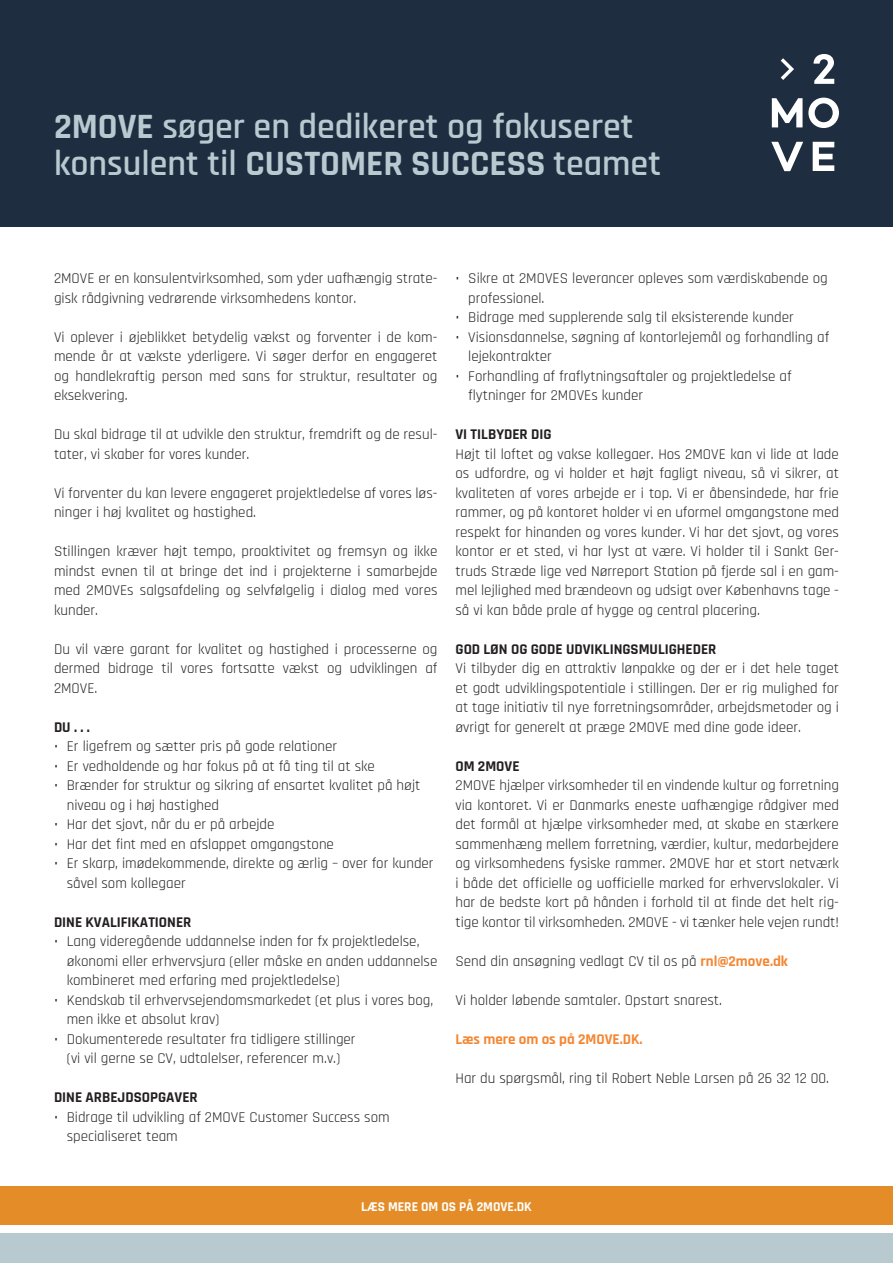
<style>
.page{position:relative;width:893px;height:1263px;background:#fff}
.page>*{position:absolute;margin:0;border:0;box-sizing:border-box;transform-origin:0 0}
.t1{font:600 36px "Rajdhani";color:#b8c9d0}
.t2{font:15px/19.5px "Rajdhani";color:#231f20}
.t3{font:700 15px "Rajdhani";color:#231f20}
.t4{font:700 15px "Rajdhani";color:#f58632}
.t5{font:700 13.5px "Rajdhani";color:#fff}
.s1{font-weight:700}
.s2{font-weight:700;color:#f58632}
</style>
<div class="page">
<div style="left:0;top:0;width:893px;height:226px;background:#1e2d40"></div>
<div style="left:0;top:1233px;width:893px;height:30px;background:#b8c9d0"></div>
<div style="left:0;top:1186px;width:893px;height:39px;background:#e48c28"></div>
<svg style="left:781px;top:58px;width:13px;height:22px"></svg>
<svg style="left:813px;top:54px;width:21px;height:30px"></svg>
<svg style="left:772px;top:98px;width:30px;height:29px"></svg>
<svg style="left:808px;top:98px;width:31px;height:30px"></svg>
<svg style="left:771px;top:142px;width:32px;height:29px"></svg>
<svg style="left:813px;top:142px;width:21px;height:29px"></svg>
<p class="t1" style="left:54px;top:105px;width:581px"><span class="s1">2MOVE</span> søger en dedikeret og fokuseret</p>
<p class="t1" style="left:54px;top:142px;width:608px">konsulent til <span class="s1">CUSTOMER SUCCESS</span> teamet</p>
<p class="t2" style="left:54px;top:269px;width:385px">2MOVE er en konsulentvirksomhed, som yder uafhængig strate&shy;gisk rådgivning vedrørende virksomhedens kontor.</p>
<p class="t2" style="left:54px;top:328px;width:385px;text-align:justify">Vi oplever i øjeblikket betydelig vækst og forventer i de kom&shy;mende år at vækste yderligere. Vi søger derfor en engageret og handlekraftig person med sans for struktur, resultater og eksekvering.</p>
<p class="t2" style="left:54px;top:425px;width:385px">Du skal bidrage til at udvikle den struktur, fremdrift og de resul&shy;tater, vi skaber for vores kunder.</p>
<p class="t2" style="left:54px;top:484px;width:385px">Vi forventer du kan levere engageret projektledelse af vores løs&shy;ninger i høj kvalitet og hastighed.</p>
<p class="t2" style="left:54px;top:542px;width:385px;text-align:justify">Stillingen kræver højt tempo, proaktivitet og fremsyn og ikke mindst evnen til at bringe det ind i projekterne i samarbejde med 2MOVEs salgsafdeling og selvfølgelig i dialog med vores kunder.</p>
<p class="t2" style="left:54px;top:640px;width:385px;text-align:justify">Du vil være garant for kvalitet og hastighed i processerne og dermed bidrage til vores fortsatte vækst og udviklingen af 2MOVE.</p>
<p class="t3" style="left:54px;top:718px;width:37px">DU . . .</p>
<p class="t2" style="left:54px;top:737px;width:285px">• Er ligefrem og sætter pris på gode relationer</p>
<p class="t2" style="left:54px;top:757px;width:322px">• Er vedholdende og har fokus på at få ting til at ske</p>
<p class="t2" style="left:54px;top:776px;width:368px">• Brænder for struktur og sikring af ensartet kvalitet på højt</p>
<p class="t2" style="left:67px;top:796px;width:154px">niveau og i høj hastighed</p>
<p class="t2" style="left:54px;top:815px;width:222px">• Har det sjovt, når du er på arbejde</p>
<p class="t2" style="left:54px;top:835px;width:281px">• Har det fint med en afslappet omgangstone</p>
<p class="t2" style="left:67px;top:854px;width:368px;text-indent:-13px">• Er skarp, imødekommende, direkte og ærlig – over for kunder såvel som kollegaer</p>
<p class="t3" style="left:54px;top:913px;width:139px">DINE KVALIFIKATIONER</p>
<p class="t2" style="left:67px;top:932px;width:372px;text-indent:-13px">• Lang videregående uddannelse inden for fx projektledelse, økonomi eller erhvervsjura (eller måske en anden uddannelse</p>
<p class="t2" style="left:67px;top:971px;width:275px">kombineret med erfaring med projektledelse)</p>
<p class="t2" style="left:67px;top:991px;width:368px;text-indent:-13px">• Kendskab til erhvervsejendomsmarkedet (et plus i vores bog, men ikke et absolut krav)</p>
<p class="t2" style="left:54px;top:1030px;width:303px">• Dokumenterede resultater fra tidligere stillinger</p>
<p class="t2" style="left:67px;top:1049px;width:275px">(vi vil gerne se CV, udtalelser, referencer m.v.)</p>
<p class="t3" style="left:54px;top:1088px;width:145px">DINE ARBEJDSOPGAVER</p>
<p class="t2" style="left:54px;top:1108px;width:337px">• Bidrage til udvikling af 2MOVE Customer Success som</p>
<p class="t2" style="left:67px;top:1127px;width:113px">specialiseret team</p>
<p class="t2" style="left:468px;top:269px;width:361px;text-indent:-13px">• Sikre at 2MOVES leverancer opleves som værdiskabende og professionel.</p>
<p class="t2" style="left:455px;top:308px;width:340px">• Bidrage med supplerende salg til eksisterende kunder</p>
<p class="t2" style="left:455px;top:328px;width:375px">• Visionsdannelse, søgning af kontorlejemål og forhandling af</p>
<p class="t2" style="left:468px;top:347px;width:85px">lejekontrakter</p>
<p class="t2" style="left:455px;top:367px;width:338px">• Forhandling af fraflytningsaftaler og projektledelse af</p>
<p class="t2" style="left:468px;top:386px;width:176px">flytninger for 2MOVEs kunder</p>
<p class="t3" style="left:455px;top:425px;width:98px">VI TILBYDER DIG</p>
<p class="t2" style="left:455px;top:445px;width:385px;text-align:justify">Højt til loftet og vakse kollegaer. Hos 2MOVE kan vi lide at lade os udfordre, og vi holder et højt fagligt niveau, så vi sikrer, at kvaliteten af vores arbejde er i top. Vi er åbensindede, har frie rammer, og på kontoret holder vi en uformel omgangstone med respekt for hinanden og vores kunder. Vi har det sjovt, og vores kontor er et sted, vi har lyst at være. Vi holder til i Sankt Ger&shy;truds Stræde lige ved Nørreport Station på fjerde sal i en gam&shy;mel lejlighed med brændeovn og udsigt over Københavns tage -</p>
<p class="t2" style="left:455px;top:601px;width:306px">så vi kan både prale af hygge og central placering.</p>
<p class="t3" style="left:455px;top:640px;width:262px">GOD LØN OG GODE UDVIKLINGSMULIGHEDER</p>
<p class="t2" style="left:455px;top:659px;width:385px;text-align:justify">Vi tilbyder dig en attraktiv lønpakke og der er i det hele taget et godt udviklingspotentiale i stillingen. Der er rig mulighed for at tage initiativ til nye forretningsområder, arbejdsmetoder og i øvrigt for generelt at præge 2MOVE med dine gode ideer.</p>
<p class="t3" style="left:455px;top:757px;width:66px">OM 2MOVE</p>
<p class="t2" style="left:455px;top:776px;width:385px;text-align:justify">2MOVE hjælper virksomheder til en vindende kultur og forretning via kontoret. Vi er Danmarks eneste uafhængige rådgiver med det formål at hjælpe virksomheder med, at skabe en stærkere sammenhæng mellem forretning, værdier, kultur, medarbejdere og virksomhedens fysiske rammer. 2MOVE har et stort netværk i både det officielle og uofficielle marked for erhvervslokaler. Vi har de bedste kort på hånden i forhold til at finde det helt rig&shy;tige kontor til virksomheden. 2MOVE - vi tænker hele vejen rundt!</p>
<p class="t2" style="left:455px;top:952px;width:334px">Send din ansøgning vedlagt CV til os på <span class="s2">rnl@2move.dk</span></p>
<p class="t2" style="left:455px;top:991px;width:268px">Vi holder løbende samtaler. Opstart snarest.</p>
<p class="t4" style="left:455px;top:1030px;width:188px">Læs mere om os på 2MOVE.DK.</p>
<p class="t2" style="left:455px;top:1069px;width:375px">Har du spørgsmål, ring til Robert Neble Larsen på 26 32 12 00.</p>
<p class="t5" style="left:361px;top:1198px;width:172px">LÆS MERE OM OS PÅ 2MOVE.DK</p>
</div>
